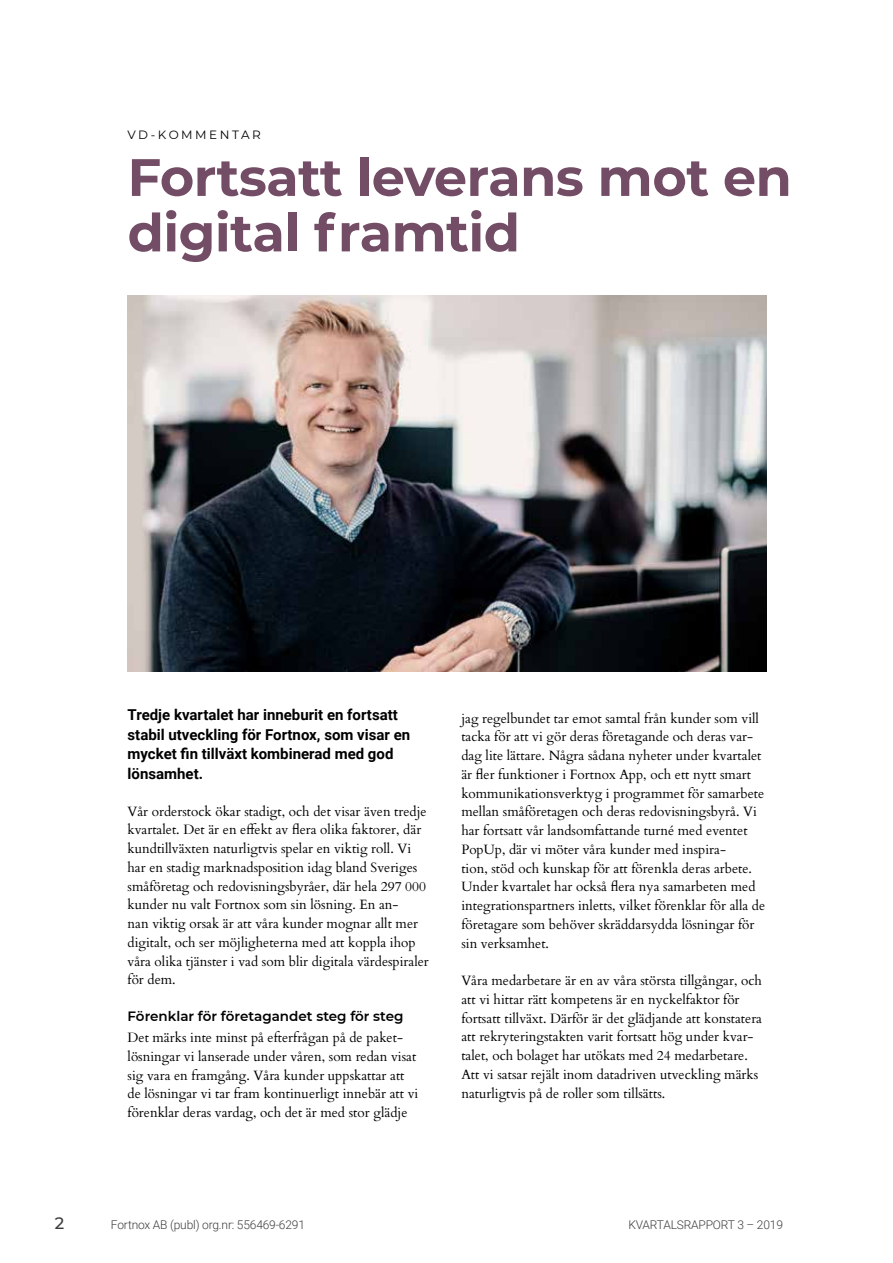
<style>
.page{position:relative;width:893px;height:1263px;background:#fff}
.page>*{position:absolute;margin:0;border:0;box-sizing:border-box;transform-origin:0 0}
.t1{font:700 52.5px/55.5px "Montserrat";letter-spacing:-.01em;color:#734c65}
.t2{font:500 16.5px "Montserrat";color:#3c3c3b}
.t3{font:700 15px/19.5px "Roboto";color:#000}
.t4{font:13.5px/18.8px "Cardo";color:#000}
.t5{font:600 13.5px "Montserrat";color:#000}
.t6{font:300 12px "Roboto";letter-spacing:-.015em;color:#3c3c3b}
.t7{font:12px "Montserrat";letter-spacing:.21em;color:#000}
</style>
<div class="page">
<img style="left:128px;top:296px;width:638px;height:375px">
<p class="t7" style="left:128px;top:127px;width:135px">VD-KOMMENTAR</p>
<h1 class="t1" style="left:128px;top:147px;width:666px">Fortsatt leverans mot en digital framtid</h1>
<p class="t3" style="left:128px;top:705px;width:284px">Tredje kvartalet har inneburit en fortsatt stabil utveckling för Fortnox, som visar en mycket fin tillväxt kombinerad med god lönsamhet.</p>
<p class="t4" style="left:128px;top:801px;width:303px">Vår orderstock ökar stadigt, och det visar även tredje kvartalet. Det är en effekt av flera olika faktorer, där kundtillväxten naturligtvis spelar en viktig roll. Vi har en stadig marknadsposition idag bland Sveriges småföretag och redovisningsbyråer, där hela 297 000 kunder nu valt Fortnox som sin lösning. En an-<br>nan viktig orsak är att våra kunder mognar allt mer digitalt, och ser möjligheterna med att koppla ihop våra olika tjänster i vad som blir digitala värdespiraler för dem.</p>
<p class="t5" style="left:128px;top:1007px;width:277px">Förenklar för företagandet steg för steg</p>
<p class="t4" style="left:128px;top:1027px;width:292px">Det märks inte minst på efterfrågan på de paket&shy;lösningar vi lanserade under våren, som redan visat sig vara en framgång. Våra kunder uppskattar att de lösningar vi tar fram kontinuerligt innebär att vi förenklar deras vardag, och det är med stor glädje</p>
<p class="t4" style="left:461px;top:708px;width:305px">jag regelbundet tar emot samtal från kunder som vill tacka för att vi gör deras företagande och deras var&shy;dag lite lättare. Några sådana nyheter under kvartalet är fler funktioner i Fortnox App, och ett nytt smart kommunikationsverktyg i programmet för samarbete mellan småföretagen och deras redovisningsbyrå. Vi har fortsatt vår landsomfattande turné med eventet PopUp, där vi möter våra kunder med inspira-<br>tion, stöd och kunskap för att förenkla deras arbete.<br>Under kvartalet har också flera nya samarbeten med integrationspartners inletts, vilket förenklar för alla de företagare som behöver skräddarsydda lösningar för sin verksamhet.</p>
<p class="t4" style="left:461px;top:970px;width:302px">Våra medarbetare är en av våra största tillgångar, och att vi hittar rätt kompetens är en nyckelfaktor för fortsatt tillväxt. Därför är det glädjande att konstatera att rekryteringstakten varit fortsatt hög under kvar&shy;talet, och bolaget har utökats med 24 medarbetare.<br>Att vi satsar rejält inom datadriven utveckling märks naturligtvis på de roller som tillsätts.</p>
<p class="t2" style="left:55px;top:1212px;width:11px">2</p>
<p class="t6" style="left:111px;top:1216px;width:196px">Fortnox AB (publ) org.nr: 556469-6291</p>
<p class="t6" style="left:628px;top:1216px;width:156px">KVARTALSRAPPORT 3 – 2019</p>
</div>
